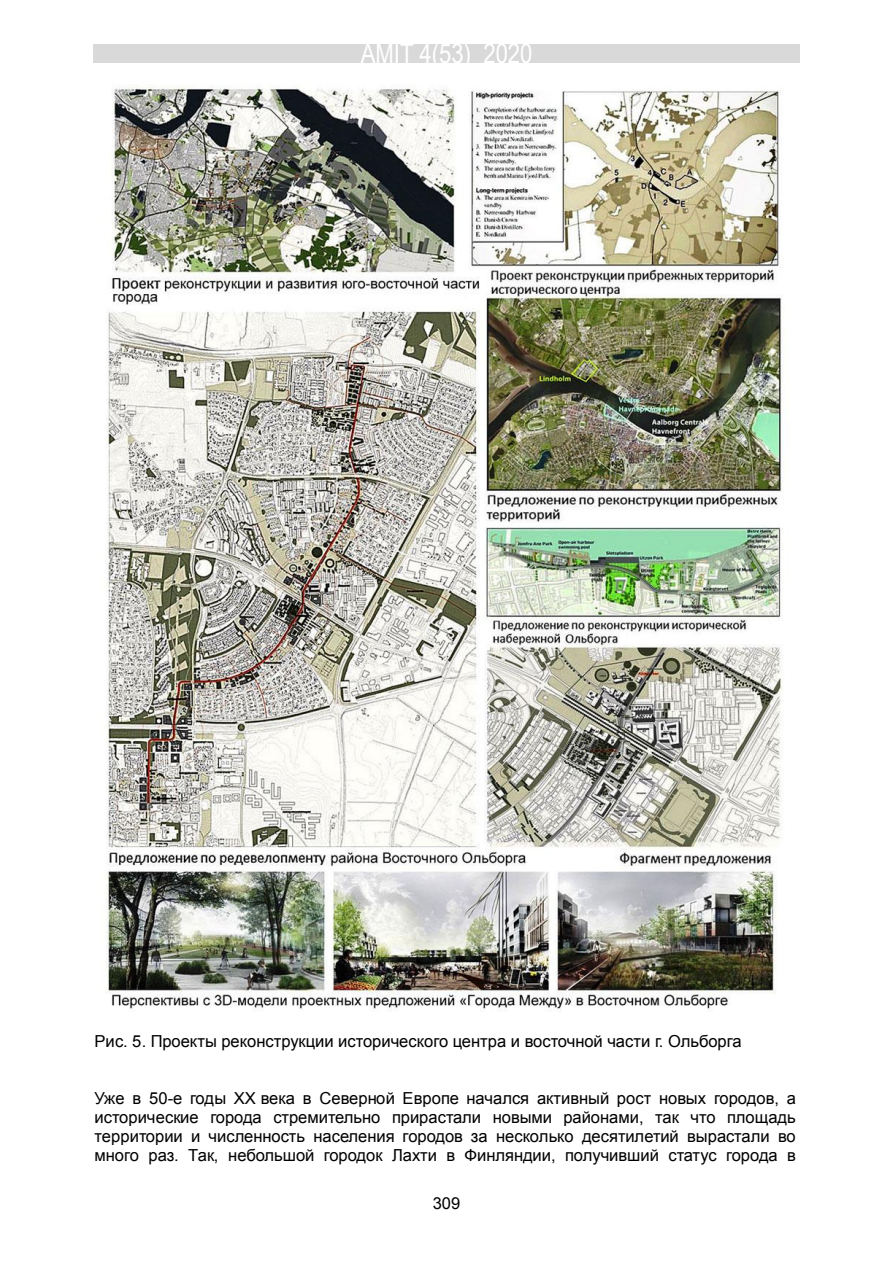
<style>
.page{position:relative;width:893px;height:1263px;background:#fff}
.page>*{position:absolute;margin:0;border:0;box-sizing:border-box;transform-origin:0 0}
.t1{font:27px "Arial Narrow";color:#fff}
.t2{font:16.5px/18.9px "Arial";color:#000;text-align:justify}
.t3{font:16.5px "Arial";color:#000}
.s1{font-style:inherit}
</style>
<div class="page">
<div style="left:93px;top:44px;width:707px;height:19px;background:#d9d9d9"></div>
<img style="left:106px;top:85px;width:678px;height:926px">
<h1 class="t1" style="left:361px;top:34px;width:173px">AMIT 4(53) 2020</h1>
<p class="t2" style="left:94px;top:1032px;width:649px">Рис<span class="s1">. 5.</span> Проекты реконструкции исторического центра и восточной части г. Ольборга</p>
<p class="t2" style="left:94px;top:1089px;width:703px">Уже в 50<span class="s1">-</span>е годы ХХ века в Северной Европе начался активный рост новых городов, а исторические города стремительно прирастали новыми районами, так что площадь территории и численность населения городов за несколько десятилетий вырастали во много раз. Так, небольшой городок Лахти в Финляндии, получивший статус города в</p>
<p class="t3" style="left:433px;top:1192px;width:29px">309</p>
</div>
